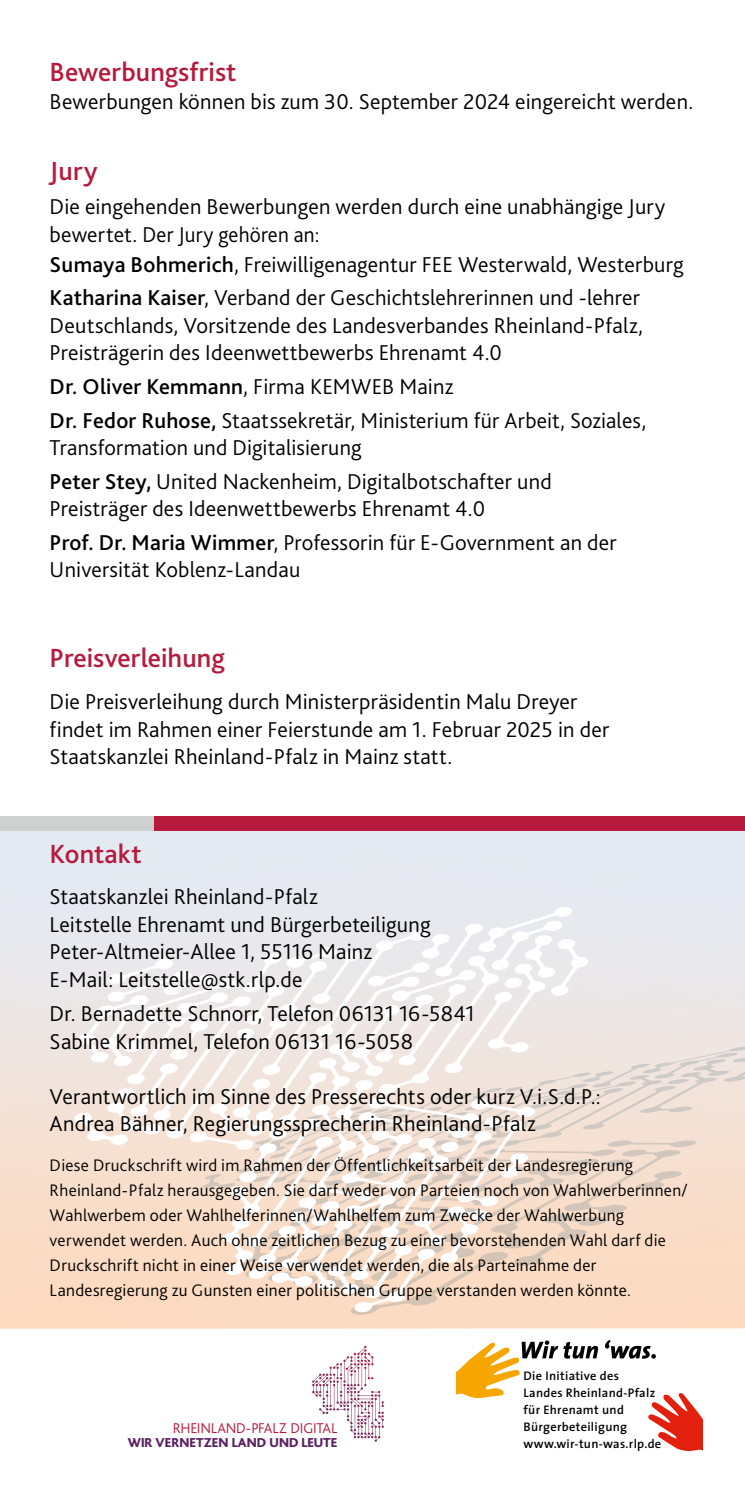
<style>
.page{position:relative;width:745px;height:1489px;background:#fff}
.page>*{position:absolute;margin:0;border:0;box-sizing:border-box;transform-origin:0 0}
._15_Thema_Headline{font:500 27.5px "Bliss 2";color:#b61b3d}
._20_Copy{font:500 27.5px "Bliss 2";letter-spacing:.005em;color:#b61b3d}
._20_Copy-2{font:300 22.5px/27.5px "Bliss 2";letter-spacing:.01em;color:#000}
._25_Copy_Medium{font:300 22.5px/27.5px "Bliss 2";letter-spacing:.01em;color:#000}
._40_Marginalien{font:300 17.5px/25px "Bliss 2";letter-spacing:.02em;color:#000}
.t1{font:300 14.75px "Bliss";letter-spacing:-.01em;color:#b61b3d}
.t2{font:800 13.5px "Bliss";color:#5b2262}
.t3{font:600 12.5px/17px "The Sans";letter-spacing:.025em;color:#000}
.s1{font-weight:500}
</style>
<div class="page">
<svg style="left:0;top:830px;width:744px;height:498px;background:#ebe4e3"></svg>
<svg style="left:73px;top:906px;width:671px;height:408px;background:#f1e4dc"></svg>
<div style="left:154px;top:816px;width:590px;height:14px;background:#b61b3d"></div>
<div style="left:0;top:816px;width:154px;height:14px;background:#cfd0d0"></div>
<svg style="left:455px;top:1339px;width:247px;height:111px"></svg>
<svg style="left:312px;top:1345px;width:71px;height:96px"></svg>
<p class="_20_Copy" style="left:50px;top:55px;width:188px">Bewerbungsfrist</p>
<p class="_20_Copy-2" style="left:50px;top:87px;width:644px">Bewerbungen können bis zum 30. September 2024 eingereicht werden.</p>
<p class="_20_Copy" style="left:50px;top:153px;width:49px">Jury</p>
<p class="_20_Copy-2" style="left:50px;top:192px;width:616px">Die eingehenden Bewerbungen werden durch eine unabhängige Jury bewertet. Der Jury gehören an:</p>
<p class="_20_Copy-2" style="left:50px;top:250px;width:635px"><span class="s1">Sumaya Bohmerich</span>, Freiwilligenagentur FEE Westerwald, Westerburg</p>
<p class="_20_Copy-2" style="left:50px;top:283px;width:594px"><span class="s1">Katharina Kaiser</span>, Verband der Geschichtslehrerinnen und -lehrer<br>Deutschlands, Vorsitzende des Landesverbandes Rheinland-Pfalz,<br>Preisträgerin des Ideenwettbewerbs Ehrenamt 4.0</p>
<p class="_20_Copy-2" style="left:50px;top:372px;width:405px"><span class="s1">Dr. Oliver Kemmann</span>, Firma KEMWEB Mainz</p>
<p class="_20_Copy-2" style="left:50px;top:406px;width:597px"><span class="s1">Dr. Fedor Ruhose,</span> Staatssekretär, Ministerium für Arbeit, Soziales,<br>Transformation und Digitalisierung</p>
<p class="_20_Copy-2" style="left:50px;top:467px;width:503px"><span class="s1">Peter Stey,</span> United Nackenheim, Digitalbotschafter und<br>Preisträger des Ideenwettbewerbs Ehrenamt 4.0</p>
<p class="_20_Copy-2" style="left:50px;top:528px;width:568px"><span class="s1">Prof. Dr. Maria Wimmer</span>, Professorin für E-Government an der<br>Universität Koblenz-Landau</p>
<p class="_15_Thema_Headline" style="left:50px;top:641px;width:177px">Preisverleihung</p>
<p class="_20_Copy-2" style="left:50px;top:687px;width:560px">Die Preisverleihung durch Ministerpräsidentin Malu Dreyer findet im Rahmen einer Feierstunde am 1. Februar 2025 in der<br>Staatskanzlei Rheinland-Pfalz in Mainz statt.</p>
<p class="_15_Thema_Headline" style="left:50px;top:836px;width:93px">Kontakt</p>
<p class="_20_Copy-2" style="left:50px;top:882px;width:382px">Staatskanzlei Rheinland-Pfalz<br>Leitstelle Ehrenamt und Bürgerbeteiligung Peter-Altmeier-Allee 1, 55116 Mainz E-Mail: Leitstelle@stk.rlp.de</p>
<p class="_20_Copy-2" style="left:50px;top:999px;width:426px">Dr. Bernadette Schnorr, Telefon 06131 16-5841</p>
<p class="_20_Copy-2" style="left:50px;top:1027px;width:364px">Sabine Krimmel, Telefon 06131 16-5058</p>
<p class="_25_Copy_Medium" style="left:50px;top:1082px;width:552px">Verantwortlich im Sinne des Presserechts oder kurz V.i.S.d.P.:<br>Andrea Bähner, Regierungssprecherin Rheinland-Pfalz</p>
<p class="_40_Marginalien" style="left:50px;top:1151px;width:639px">Diese Druckschrift wird im Rahmen der Öffentlichkeitsarbeit der Landesregierung Rheinland-Pfalz herausgegeben. Sie darf weder von Parteien noch von Wahlwerberinnen/ Wahlwerbem oder Wahlhelferinnen/Wahlhelfem zum Zwecke der Wahlwerbung verwendet werden. Auch ohne zeitlichen Bezug zu einer bevorstehenden Wahl darf die Druckschrift nicht in einer Weise verwendet werden, die als Parteinahme der Landesregierung zu Gunsten einer politischen Gruppe verstanden werden könnte.</p>
<p class="t1" style="left:173px;top:1420px;width:166px">RHEINLAND-PFALZ DIGITAL</p>
<p class="t2" style="left:128px;top:1435px;width:211px">WIR VERNETZEN LAND UND LEUTE</p>
<p class="t3" style="left:523px;top:1366px;width:139px">Die Initiative des<br>Landes Rheinland-Pfalz für Ehrenamt und<br>Bürgerbeteiligung www.wir-tun-was.rlp.de</p>
</div>
